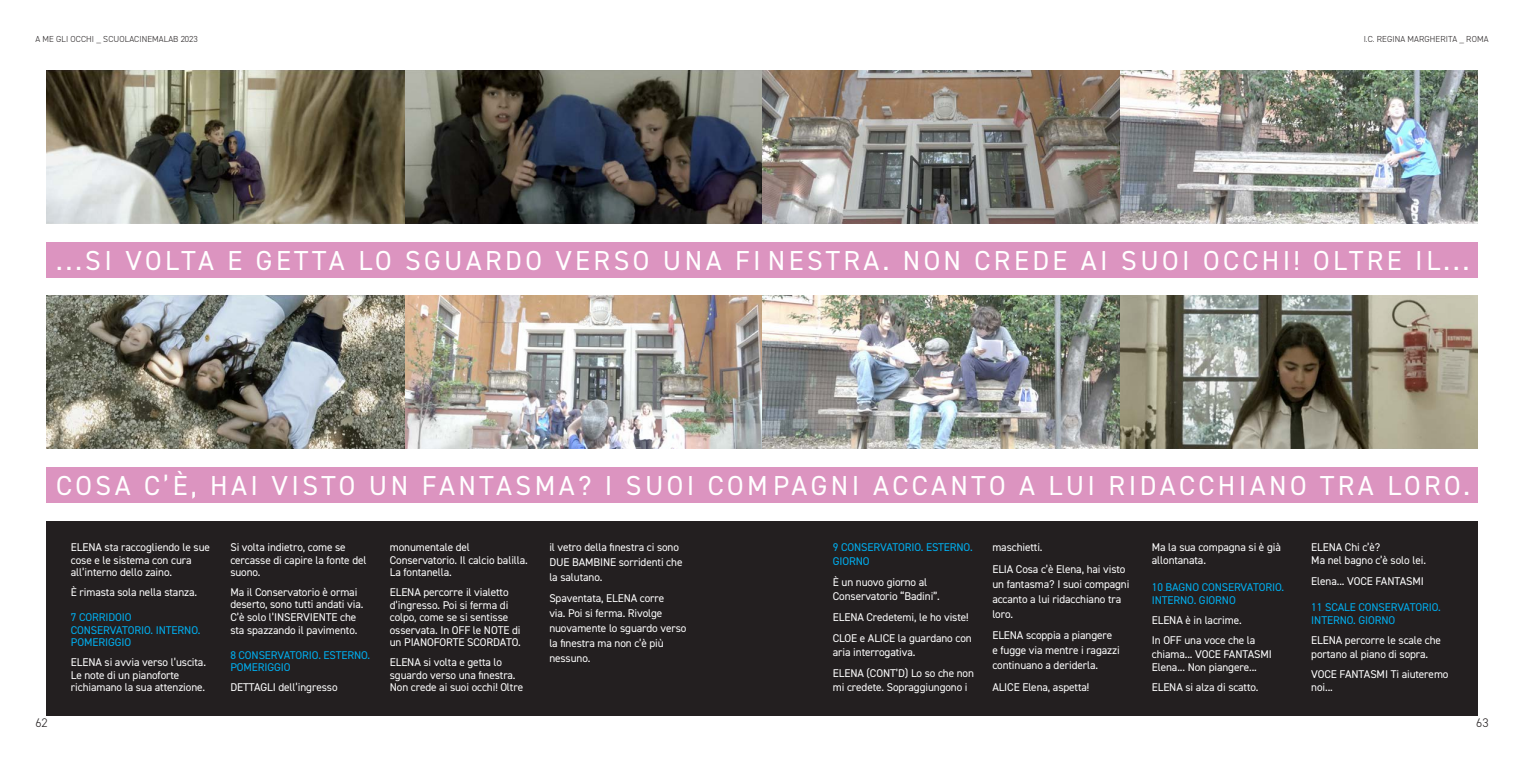
<style>
.page{position:relative;width:1524px;height:762px;background:#fff}
.page>*{position:absolute;margin:0;border:0;box-sizing:border-box;transform-origin:0 0}
.t1{font:27.5px "DIN2014";letter-spacing:.125em;color:#fff}
.t2{font:300 12.5px "DIN2014";color:#231f20}
.t3{font:11.25px/12.6px "DIN2014";letter-spacing:-.01em;color:#fff}
.t4{font:11.25px/12.6px "DIN2014";letter-spacing:-.01em;color:#00aeef}
.t5{font:300 8.75px "DIN2014";letter-spacing:.01em;color:#231f20}
</style>
<div class="page">
<div style="left:46px;top:521px;width:1432px;height:195px;background:#231f20"></div>
<img style="left:46px;top:296px;width:1432px;height:152px">
<img style="left:46px;top:71px;width:1432px;height:152px">
<div style="left:46px;top:242px;width:1432px;height:35px;background:#dc94c0"></div>
<div style="left:46px;top:467px;width:1432px;height:35px;background:#dc94c0"></div>
<p class="t5" style="left:35px;top:34px;width:164px">A ME GLI OCCHI _ SCUOLACINEMALAB 2023</p>
<p class="t5" style="left:1363px;top:34px;width:126px">I.C. REGINA MARGHERITA _ ROMA</p>
<p class="t1" style="left:56px;top:244px;width:1414px">...SI VOLTA E GETTA LO SGUARDO VERSO UNA FI NESTRA. NON CREDE AI SUOI OCCHI! OLTRE IL...</p>
<p class="t1" style="left:56px;top:469px;width:1415px">COSA C’È, HAI VISTO UN FANTASMA? I SUOI COMPAGNI ACCANTO A LUI RIDACCHIANO TRA LORO.</p>
<p class="t2" style="left:35px;top:714px;width:14px">62</p>
<p class="t3" style="left:71px;top:540px;width:141px">ELENA sta raccogliendo le sue cose e le sistema con cura all’interno dello zaino.</p>
<p class="t3" style="left:71px;top:585px;width:128px">È rimasta sola nella stanza.</p>
<p class="t4" style="left:71px;top:611px;width:131px">7 CORRIDOIO<br>CONSERVATORIO. INTERNO.<br>POMERIGGIO</p>
<p class="t3" style="left:71px;top:655px;width:137px">ELENA si avvia verso l’uscita.<br>Le note di un pianoforte richiamano la sua attenzione.</p>
<p class="t3" style="left:230px;top:541px;width:138px">Si volta indietro, come se cercasse di capire la fonte del suono.</p>
<p class="t3" style="left:230px;top:585px;width:135px">Ma il Conservatorio è ormai deserto, sono tutti andati via.<br>C’è solo l’INSERVIENTE che sta spazzando il pavimento.</p>
<p class="t4" style="left:230px;top:648px;width:141px">8 CONSERVATORIO. ESTERNO.<br>POMERIGGIO</p>
<p class="t3" style="left:230px;top:681px;width:109px">DETTAGLI dell’ingresso</p>
<p class="t3" style="left:390px;top:541px;width:140px">monumentale del<br>Conservatorio. Il calcio balilla.<br>La fontanella.</p>
<p class="t3" style="left:390px;top:585px;width:132px">ELENA percorre il vialetto d’ingresso. Poi si ferma di colpo, come se si sentisse osservata. In OFF le NOTE di un PIANOFORTE SCORDATO.</p>
<p class="t3" style="left:390px;top:655px;width:135px">ELENA si volta e getta lo sguardo verso una finestra.<br>Non crede ai suoi occhi! Oltre</p>
<p class="t3" style="left:549px;top:539px;width:135px;line-height:14.8px">il vetro della finestra ci sono<br>DUE BAMBINE sorridenti che la salutano.</p>
<p class="t3" style="left:549px;top:591px;width:139px;line-height:14.8px">Spaventata, ELENA corre<br>via. Poi si ferma. Rivolge nuovamente lo sguardo verso la finestra ma non c’è più nessuno.</p>
<p class="t4" style="left:833px;top:540px;width:141px;line-height:14px">9 CONSERVATORIO. ESTERNO.<br>GIORNO</p>
<p class="t3" style="left:833px;top:575px;width:108px;line-height:14px">È un nuovo giorno al<br>Conservatorio “Badini”.</p>
<p class="t3" style="left:833px;top:611px;width:137px">ELENA Credetemi, le ho viste!</p>
<p class="t3" style="left:833px;top:631px;width:140px;line-height:14px">CLOE e ALICE la guardano con aria interrogativa.</p>
<p class="t3" style="left:833px;top:666px;width:143px;line-height:14px">ELENA (CONT’D) Lo so che non mi credete. Sopraggiungono i</p>
<p class="t3" style="left:992px;top:540px;width:52px">maschietti.</p>
<p class="t3" style="left:992px;top:561px;width:139px;line-height:14.9px">ELIA Cosa c’è Elena, hai visto un fantasma? I suoi compagni accanto a lui ridacchiano tra loro.</p>
<p class="t3" style="left:992px;top:628px;width:129px;line-height:14.9px">ELENA scoppia a piangere e fugge via mentre i ragazzi continuano a deriderla.</p>
<p class="t3" style="left:992px;top:681px;width:98px">ALICE Elena, aspetta!</p>
<p class="t3" style="left:1152px;top:540px;width:131px;line-height:13.2px">Ma la sua compagna si è già allontanata.</p>
<p class="t4" style="left:1152px;top:580px;width:134px;line-height:13.2px">10 BAGNO CONSERVATORIO.<br>INTERNO. GIORNO</p>
<p class="t3" style="left:1152px;top:614px;width:91px">ELENA è in lacrime.</p>
<p class="t3" style="left:1152px;top:634px;width:122px;line-height:13.2px">In OFF una voce che la chiama... VOCE FANTASMI<br>Elena... Non piangere...</p>
<p class="t3" style="left:1152px;top:681px;width:108px">ELENA si alza di scatto.</p>
<p class="t3" style="left:1311px;top:540px;width:71px">ELENA Chi c’è?</p>
<p class="t3" style="left:1311px;top:554px;width:116px">Ma nel bagno c’è solo lei.</p>
<p class="t3" style="left:1311px;top:574px;width:114px">Elena... VOCE FANTASMI</p>
<p class="t4" style="left:1311px;top:600px;width:131px;line-height:13.2px">11 SCALE CONSERVATORIO.<br>INTERNO. GIORNO</p>
<p class="t3" style="left:1311px;top:634px;width:131px;line-height:13.2px">ELENA percorre le scale che portano al piano di sopra.</p>
<p class="t3" style="left:1311px;top:667px;width:139px;line-height:13.2px">VOCE FANTASMI Ti aiuteremo noi...</p>
<p class="t2" style="left:1476px;top:714px;width:14px">63</p>
</div>
